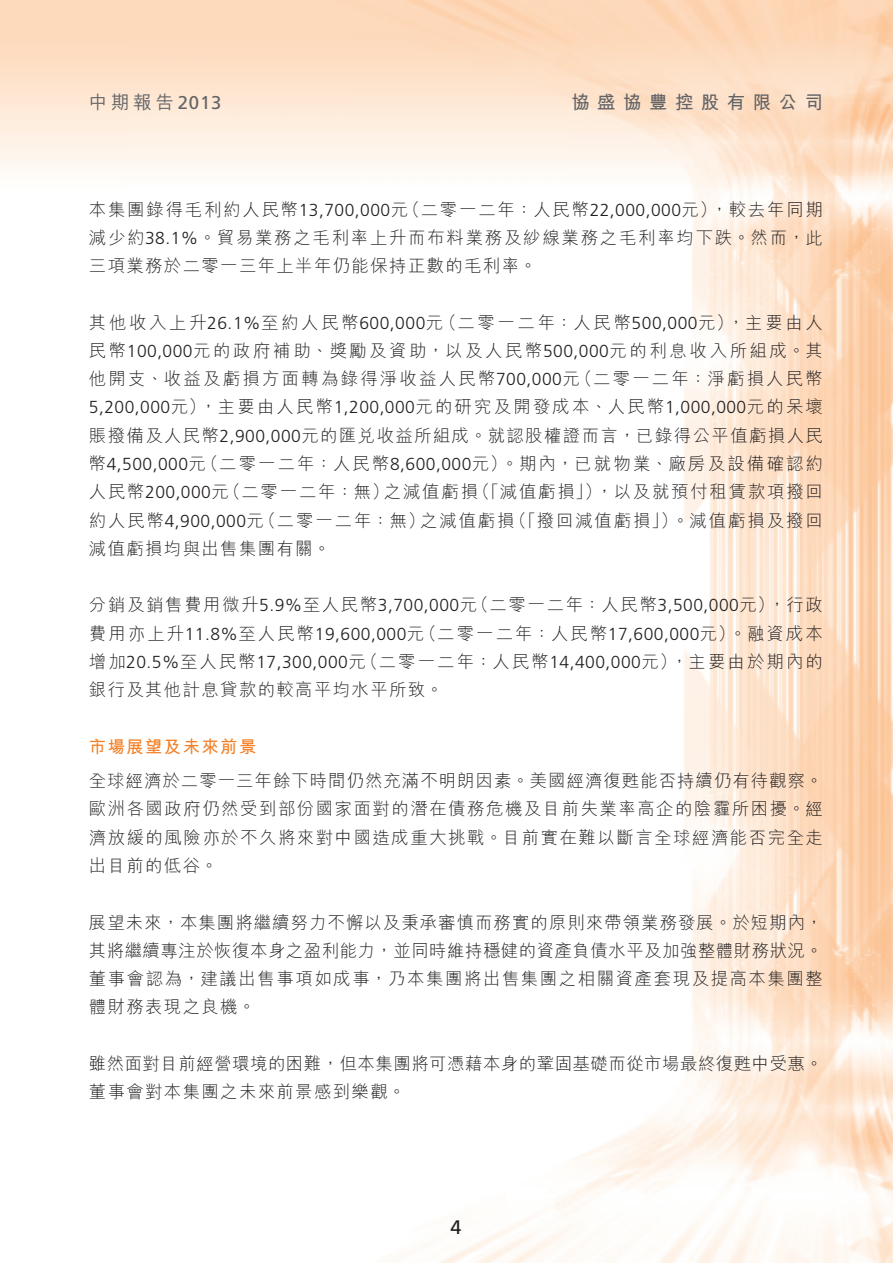
<style>
.page{position:relative;width:893px;height:1263px;background:#fff}
.page>*{position:absolute;margin:0;border:0;box-sizing:border-box;transform-origin:0 0}
.t1{font:19.65px "Frutiger LT Std";color:#231f20}
.t2{font:18.45px "M Hei HK Bold B5 pc H";letter-spacing:.4em;color:#636366}
.t3{font:18.45px "M Hei HK Medium B5 pc H";color:#636366}
.t4{font:17.4px/28.3px "M Hei HK Light B5 pc H";letter-spacing:.085em;color:#231f20;text-align:justify}
.t5{font:17.4px/28.3px "M Hei HK Light B5 pc H";letter-spacing:.03em;color:#231f20}
.t6{font:300 17.4px "Frutiger LT Std";letter-spacing:.03em;color:#231f20}
.t7{font:17.4px "M Hei HK Bold B5 pc H";letter-spacing:.08em;color:#f48026}
.s1{font-family:"Frutiger LT Std"}
.s2{font-family:"Frutiger LT Std";font-weight:300}
.s3{font-family:"M Hei HK Light B5 pc H";font-weight:400}
</style>
<div class="page">
<img style="left:394px;top:249px;width:498px;height:1014px">
<svg style="left:0;top:0;width:126px;height:171px"></svg>
<img style="left:126px;top:0;width:766px;height:249px">
<p class="t3" style="left:89px;top:95px;width:134px">中期報告<span class="s1">2013</span></p>
<p class="t2" style="left:571px;top:95px;width:253px">協盛協豐控股有限公司</p>
<p class="t4" style="left:89px;top:197px;width:735px">本集團錄得毛利約人民幣<span class="s2">13,700,000</span>元（二零一二年：人民幣<span class="s2">22,000,000</span>元），較去年同期減少約<span class="s2">38.1%</span>。貿易業務之毛利率上升而布料業務及紗線業務之毛利率均下跌。然而，此三項業務於二零一三年上半年仍能保持正數的毛利率。</p>
<p class="t4" style="left:89px;top:310px;width:735px">其他收入上升<span class="s2">26.1%</span>至約人民幣<span class="s2">600,000</span>元（二零一二年：人民幣<span class="s2">500,000</span>元），主要由人民幣<span class="s2">100,000</span>元的政府補助、獎勵及資助，以及人民幣<span class="s2">500,000</span>元的利息收入所組成。其他開支、收益及虧損方面轉為錄得淨收益人民幣<span class="s2">700,000</span>元（二零一二年：淨虧損人民幣</p>
<p class="t6" style="left:89px;top:399px;width:735px">5,200,000<span class="s3">元），主要由人民幣</span>1,200,000<span class="s3">元的研究及開發成本、人民幣</span>1,000,000<span class="s3">元的呆壞</span></p>
<p class="t4" style="left:89px;top:423px;width:735px">賬撥備及人民幣<span class="s2">2,900,000</span>元的匯兌收益所組成。就認股權證而言，已錄得公平值虧損人民幣<span class="s2">4,500,000</span>元（二零一二年：人民幣<span class="s2">8,600,000</span>元）。期內，已就物業、廠房及設備確認約人民幣<span class="s2">200,000</span>元（二零一二年：無）之減值虧損（「減值虧損」），以及就預付租賃款項撥回約人民幣<span class="s2">4,900,000</span>元（二零一二年：無）之減值虧損（「撥回減值虧損」）。減值虧損及撥回減值虧損均與出售集團有關。</p>
<p class="t4" style="left:89px;top:593px;width:735px">分銷及銷售費用微升<span class="s2">5.9%</span>至人民幣<span class="s2">3,700,000</span>元（二零一二年：人民幣<span class="s2">3,500,000</span>元），行政費用亦上升<span class="s2">11.8%</span>至人民幣<span class="s2">19,600,000</span>元（二零一二年：人民幣<span class="s2">17,600,000</span>元）。融資成本增加<span class="s2">20.5%</span>至人民幣<span class="s2">17,300,000</span>元（二零一二年：人民幣<span class="s2">14,400,000</span>元），主要由於期內的銀行及其他計息貸款的較高平均水平所致。</p>
<p class="t7" style="left:89px;top:740px;width:169px">市場展望及未來前景</p>
<p class="t4" style="left:89px;top:769px;width:735px">全球經濟於二零一三年餘下時間仍然充滿不明朗因素。美國經濟復甦能否持續仍有待觀察。歐洲各國政府仍然受到部份國家面對的潛在債務危機及目前失業率高企的陰霾所困擾。經濟放緩的風險亦於不久將來對中國造成重大挑戰。目前實在難以斷言全球經濟能否完全走出目前的低谷。</p>
<p class="t4" style="left:89px;top:910px;width:735px">展望未來，本集團將繼續努力不懈以及秉承審慎而務實的原則來帶領業務發展。於短期內，其將繼續專注於恢復本身之盈利能力，並同時維持穩健的資產負債水平及加強整體財務狀況。董事會認為，建議出售事項如成事，乃本集團將出售集團之相關資產套現及提高本集團整體財務表現之良機。</p>
<p class="t5" style="left:89px;top:1052px;width:735px">雖然面對目前經營環境的困難，但本集團將可憑藉本身的鞏固基礎而從市場最終復甦中受惠。董事會對本集團之未來前景感到樂觀。</p>
<p class="t1" style="left:450px;top:1217px;width:12px">4</p>
</div>
